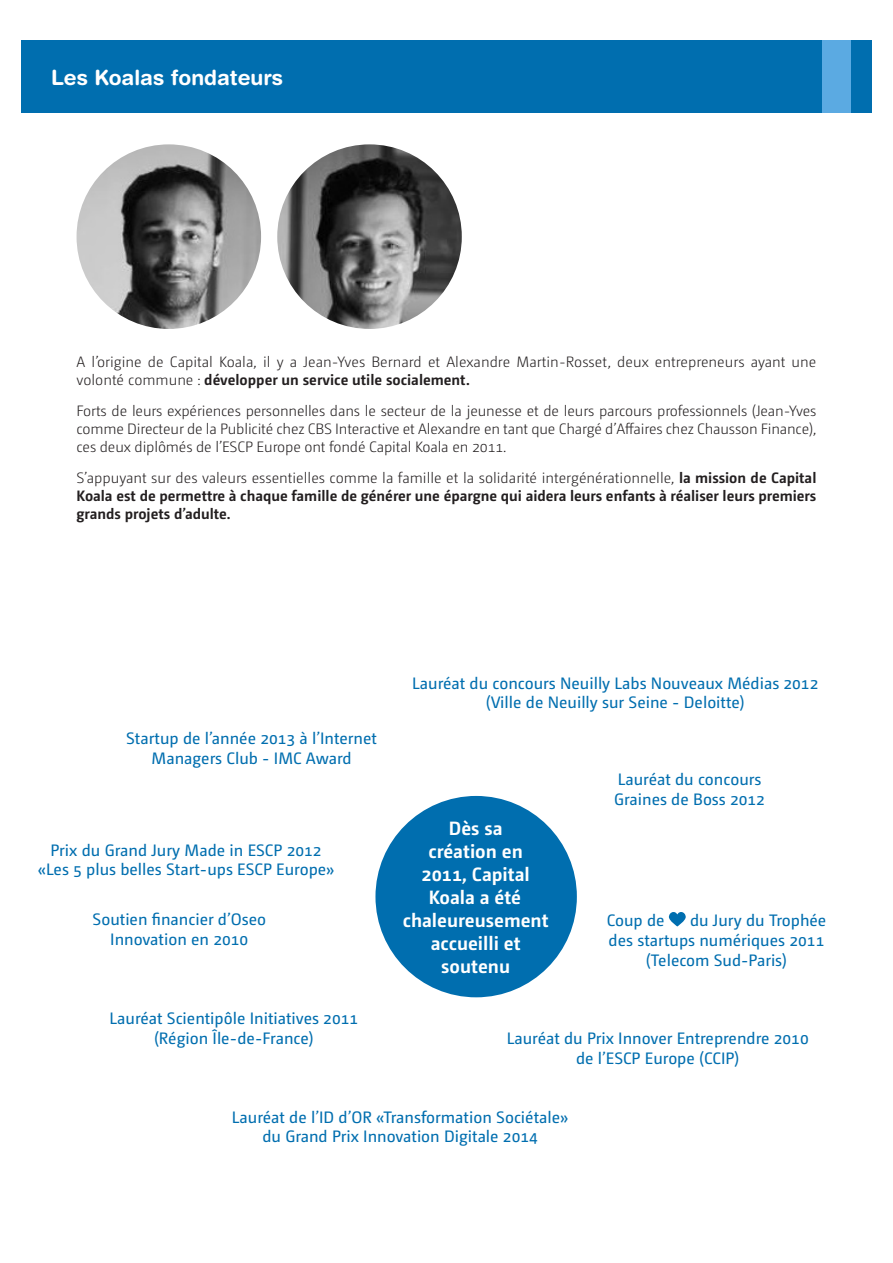
<style>
.page{position:relative;width:893px;height:1263px;background:#fff}
.page>*{position:absolute;margin:0;border:0;box-sizing:border-box;transform-origin:0 0}
.t1{font:700 21px "Helvetica Rounded";color:#fff}
.t2{font:700 19.2px/23.1px "Camingo Dos";color:#fff;text-align:center}
.t3{font:16.5px/19.8px "Camingo Dos";color:#006eaf;text-align:center}
.t4{font:300 15px/18px "Camingo Dos";color:#231f20}
.t5{font:700 15px/18px "Camingo Dos";color:#231f20;text-align:justify}
.s1{font-weight:700}
.s2{font-weight:300}
</style>
<div class="page">
<div style="left:21px;top:40px;width:851px;height:73px;background:#006eaf"></div>
<div style="left:822px;top:40px;width:28px;height:73px;background:#5baae2"></div>
<div style="left:375px;top:796px;width:202px;height:201px;background:#006eaf;border-radius:50%"></div>
<svg style="left:669px;top:912px;width:17px;height:14px"></svg>
<img style="left:277px;top:144px;width:185px;height:185px;border-radius:92px">
<img style="left:77px;top:144px;width:184px;height:185px;border-radius:92px">
<p class="t1" style="left:51px;top:65px;width:234px">Les Koalas fondateurs</p>
<p class="t4" style="left:77px;top:353px;width:741px">A l’origine de Capital Koala, il y a Jean-Yves Bernard et Alexandre Martin-Rosset, deux entrepreneurs ayant une volonté commune : <span class="s1">développer un service utile socialement.</span></p>
<p class="t4" style="left:77px;top:402px;width:741px;text-align:justify">Forts de leurs expériences personnelles dans le secteur de la jeunesse et de leurs parcours professionnels (Jean-Yves comme Directeur de la Publicité chez CBS Interactive et Alexandre en tant que Chargé d’Affaires chez Chausson Finance), ces deux diplômés de l’ESCP Europe ont fondé Capital Koala en 2011.</p>
<p class="t5" style="left:77px;top:468px;width:741px"><span class="s2">S’appuyant sur des valeurs essentielles comme la famille et la solidarité intergénérationnelle,</span> la mission de Capital Koala est de permettre à chaque famille de générer une épargne qui aidera leurs enfants à réaliser leurs premiers grands projets d’adulte.</p>
<p class="t3" style="left:126px;top:728px;width:252px">Startup de l’année 2013 à l’Internet<br>Managers Club - IMC Award</p>
<p class="t3" style="left:38px;top:840px;width:298px">Prix du Grand Jury Made in ESCP 2012 «Les 5 plus belles Start-ups ESCP Europe»</p>
<p class="t3" style="left:92px;top:909px;width:175px">Soutien financier d’Oseo<br>Innovation en 2010</p>
<p class="t3" style="left:109px;top:1008px;width:250px">Lauréat Scientipôle Initiatives 2011 (Région Île-de-France)</p>
<p class="t3" style="left:412px;top:673px;width:408px">Lauréat du concours Neuilly Labs Nouveaux Médias 2012 (Ville de Neuilly sur Seine - Deloitte)</p>
<p class="t2" style="left:403px;top:816px;width:147px">Dès sa<br>création en<br>2011, Capital<br>Koala a été chaleureusement accueilli et soutenu</p>
<p class="t3" style="left:614px;top:770px;width:152px;text-align:left">Lauréat du concours<br>Graines de Boss 2012</p>
<p class="t3" style="left:607px;top:911px;width:59px">Coup de</p>
<p class="t3" style="left:690px;top:911px;width:138px">du Jury du Trophée</p>
<p class="t3" style="left:609px;top:930px;width:217px">des startups numériques 2011</p>
<p class="t3" style="left:646px;top:950px;width:143px">(Telecom Sud-Paris)</p>
<p class="t3" style="left:507px;top:1028px;width:303px">Lauréat du Prix Innover Entreprendre 2010 de l’ESCP Europe (CCIP)</p>
<p class="t3" style="left:232px;top:1107px;width:338px">Lauréat de l’ID d’OR «Transformation Sociétale» du Grand Prix Innovation Digitale 2014</p>
</div>
